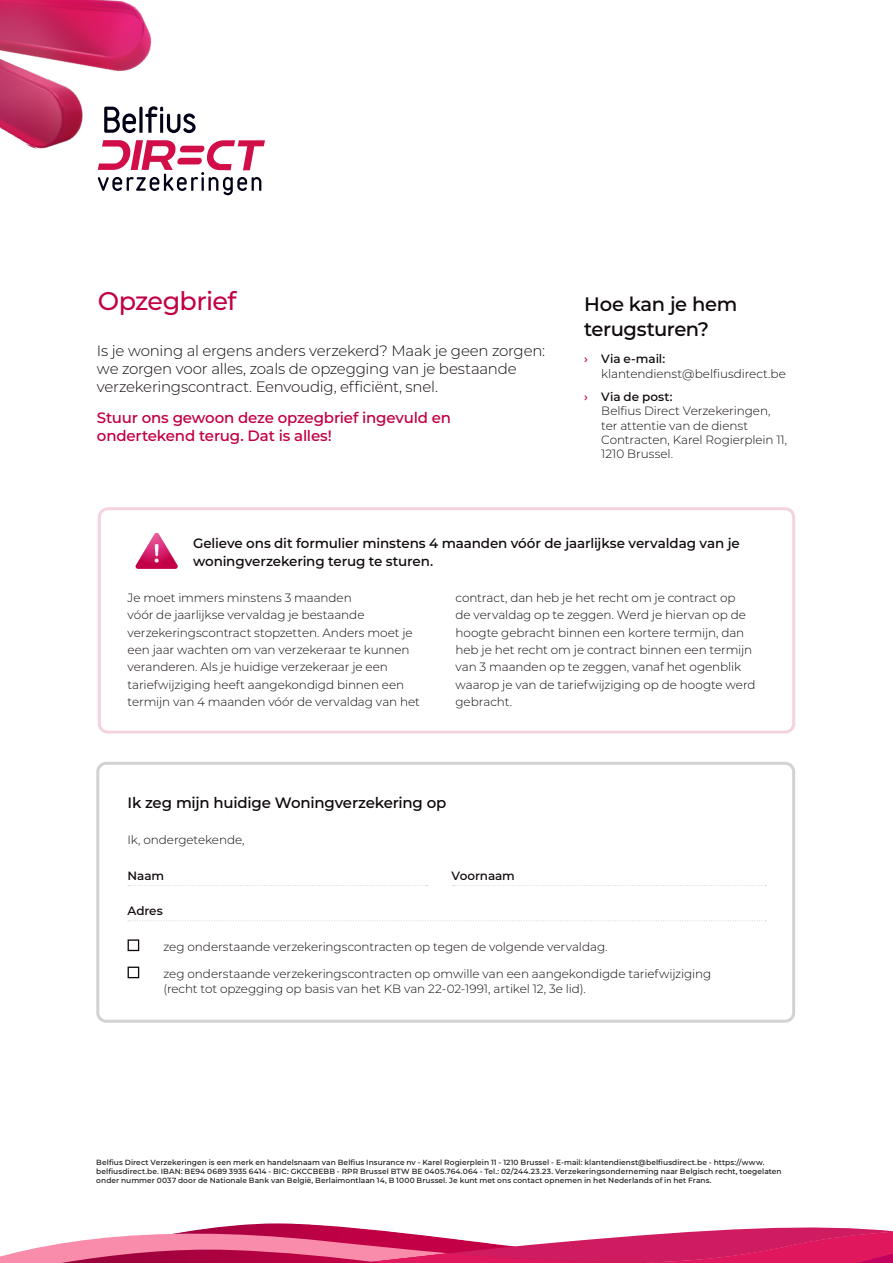
<style>
.page{position:relative;width:893px;height:1263px;background:#fff}
.page>*{position:absolute;margin:0;border:0;box-sizing:border-box;transform-origin:0 0}
.Titel{font:500 25.5px "Belfius 21";letter-spacing:-.025em;color:#c20045}
.Tussentitel_1{font:600 19.5px/25.5px "Belfius 21";letter-spacing:-.02em;color:#110a0c}
.Tekst{font:300 15px/18px "Belfius 21";letter-spacing:-.015em;color:#110a0c}
.Tekst-2{font:600 15px/18px "Belfius 21";letter-spacing:-.01em;color:#c20045}
.Tekst-3{font:600 15px "Belfius 21";letter-spacing:-.02em;color:#110a0c}
.Tekst-4{font:600 13.5px/18px "Belfius 21";letter-spacing:-.01em;color:#110a0c}
.Tekst-5{font:300 12px/17.4px "Belfius 21";letter-spacing:-.005em;color:#110a0c}
.Tekst-6{font:600 12px "Belfius 21";letter-spacing:-.005em;color:#110a0c}
.t1{font:600 7.5px/9px "Belfius 21";letter-spacing:.005em;color:#231f20}
.s1{font-weight:600;color:#c20045}
.s2{font-weight:600}
</style>
<div class="page">
<img style="left:0;top:0;width:152px;height:170px">
<svg style="left:0;top:1223px;width:893px;height:40px"></svg>
<svg style="left:128px;top:939px;width:11px;height:12px"></svg>
<svg style="left:128px;top:966px;width:11px;height:12px"></svg>
<div style="left:96px;top:762px;width:699px;height:261px;border:3px solid #d1d2d4;border-radius:9px"></div>
<svg style="left:128px;top:885px;width:300px;height:1px"></svg>
<svg style="left:128px;top:920px;width:638px;height:1px"></svg>
<svg style="left:453px;top:885px;width:313px;height:1px"></svg>
<div style="left:98px;top:507px;width:697px;height:226px;border:3px solid #f5d2df;border-radius:9px"></div>
<svg style="left:136px;top:533px;width:42px;height:36px"></svg>
<svg style="left:104px;top:106px;width:92px;height:27px"></svg>
<svg style="left:98px;top:140px;width:167px;height:55px"></svg>
<p class="Titel" style="left:98px;top:285px;width:140px">Opzegbrief</p>
<p class="Tekst" style="left:97px;top:342px;width:450px">Is je woning al ergens anders verzekerd? Maak je geen zorgen: we zorgen voor alles, zoals de opzegging van je bestaande verzekeringscontract. Eenvoudig, efficiënt, snel.</p>
<p class="Tekst-2" style="left:97px;top:408px;width:356px">Stuur ons gewoon deze opzegbrief ingevuld en ondertekend terug. Dat is alles!</p>
<p class="Tussentitel_1" style="left:584px;top:291px;width:154px">Hoe kan je hem terugsturen?</p>
<p class="Tekst-5" style="left:601px;top:352px;width:186px;line-height:14.4px;text-indent:-17px"><span class="s1">›</span> <span class="s2">Via e-mail: </span>klantendienst@belfiusdirect.be</p>
<p class="Tekst-5" style="left:601px;top:389px;width:188px;line-height:14.4px;text-indent:-17px"><span class="s1">›</span> <span class="s2">Via de post:<br></span>Belfius Direct Verzekeringen, ter attentie van de dienst<br>Contracten, Karel Rogierplein 11,<br>1210 Brussel.</p>
<p class="Tekst-4" style="left:193px;top:534px;width:548px">Gelieve ons dit formulier minstens 4 maanden vóór de jaarlijkse vervaldag van je woningverzekering terug te sturen.</p>
<p class="Tekst-5" style="left:128px;top:589px;width:294px">Je moet immers minstens 3 maanden<br>vóór de jaarlijkse vervaldag je bestaande verzekeringscontract stopzetten. Anders moet je een jaar wachten om van verzekeraar te kunnen veranderen. Als je huidige verzekeraar je een tariefwijziging heeft aangekondigd binnen een termijn van 4 maanden vóór de vervaldag van het</p>
<p class="Tekst-5" style="left:455px;top:589px;width:301px">contract, dan heb je het recht om je contract op<br>de vervaldag op te zeggen. Werd je hiervan op de hoogte gebracht binnen een kortere termijn, dan heb je het recht om je contract binnen een termijn van 3 maanden op te zeggen, vanaf het ogenblik waarop je van de tariefwijziging op de hoogte werd gebracht.</p>
<p class="Tekst-3" style="left:128px;top:794px;width:320px">Ik zeg mijn huidige Woningverzekering op</p>
<p class="Tekst-5" style="left:128px;top:831px;width:119px">Ik, ondergetekende,</p>
<p class="Tekst-6" style="left:128px;top:868px;width:38px">Naam</p>
<p class="Tekst-6" style="left:452px;top:868px;width:65px">Voornaam</p>
<p class="Tekst-6" style="left:128px;top:904px;width:37px">Adres</p>
<p class="Tekst-5" style="left:164px;top:938px;width:445px">zeg onderstaande verzekeringscontracten op tegen de volgende vervaldag.</p>
<p class="Tekst-5" style="left:164px;top:967px;width:549px;line-height:14.4px">zeg onderstaande verzekeringscontracten op omwille van een aangekondigde tariefwijziging (recht tot opzegging op basis van het KB van 22-02-1991, artikel 12, 3e lid).</p>
<p class="t1" style="left:96px;top:1158px;width:687px">Belfius Direct Verzekeringen is een merk en handelsnaam van Belfius Insurance nv - Karel Rogierplein 11 - 1210 Brussel - E-mail: klantendienst@belfiusdirect.be - https://www. belfiusdirect.be. IBAN: BE94 0689 3935 6414 - BIC: GKCCBEBB - RPR Brussel BTW BE 0405.764.064 - Tel.: 02/244.23.23. Verzekeringsonderneming naar Belgisch recht, toegelaten onder nummer 0037 door de Nationale Bank van België, Berlaimontlaan 14, B 1000 Brussel. Je kunt met ons contact opnemen in het Nederlands of in het Frans.</p>
</div>
